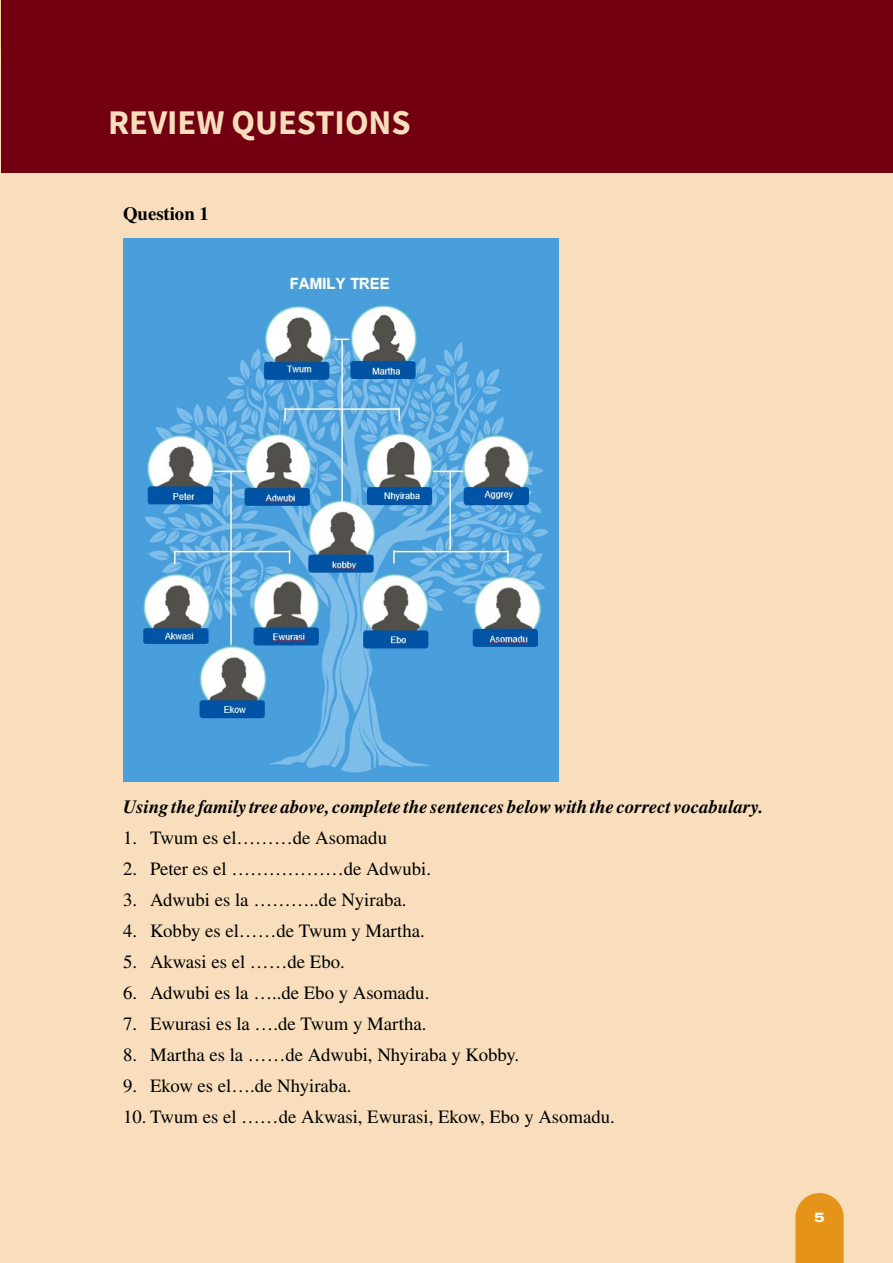
<style>
.page{position:relative;width:893px;height:1263px;background:#f8debc}
.page>*{position:absolute;margin:0;border:0;box-sizing:border-box;transform-origin:0 0}
.t1{font:700 34.5px "Source Sans Pro";color:#f8debc}
.t2{font:18.75px "STIX General";color:#000}
.t3{font:italic 700 18.75px "STIX General";color:#000}
.t4{font:700 18.75px "STIX General";color:#000}
.t5{font:800 13.5px "Archivo Expanded";color:#fff}
</style>
<div class="page">
<svg style="left:795px;top:1193px;width:49px;height:70px;background:#e79a27"></svg>
<div style="left:2px;top:0;width:891px;height:172px;background:#720011"></div>
<img style="left:123px;top:238px;width:436px;height:544px">
<h1 class="t1" style="left:108px;top:99px;width:304px">REVIEW QUESTIONS</h1>
<p class="t4" style="left:123px;top:200px;width:87px">Question 1</p>
<p class="t3" style="left:123px;top:794px;width:642px">Using the family tree above, complete the sentences below with the correct vocabulary.</p>
<p class="t2" style="left:123px;top:824px;width:266px">1. Twum es el………de Asomadu</p>
<p class="t2" style="left:123px;top:855px;width:310px">2. Peter es el ………………de Adwubi.</p>
<p class="t2" style="left:123px;top:886px;width:285px">3. Adwubi es la ………..de Nyiraba.</p>
<p class="t2" style="left:123px;top:917px;width:303px">4. Kobby es el……de Twum y Martha.</p>
<p class="t2" style="left:123px;top:948px;width:223px">5. Akwasi es el ……de Ebo.</p>
<p class="t2" style="left:123px;top:979px;width:308px">6. Adwubi es la …..de Ebo y Asomadu.</p>
<p class="t2" style="left:123px;top:1010px;width:305px">7. Ewurasi es la ….de Twum y Martha.</p>
<p class="t2" style="left:123px;top:1041px;width:398px">8. Martha es la ……de Adwubi, Nhyiraba y Kobby.</p>
<p class="t2" style="left:123px;top:1072px;width:230px">9. Ekow es el….de Nhyiraba.</p>
<p class="t2" style="left:123px;top:1104px;width:493px">10. Twum es el ……de Akwasi, Ewurasi, Ekow, Ebo y Asomadu.</p>
<p class="t5" style="left:814px;top:1207px;width:12px">5</p>
</div>
